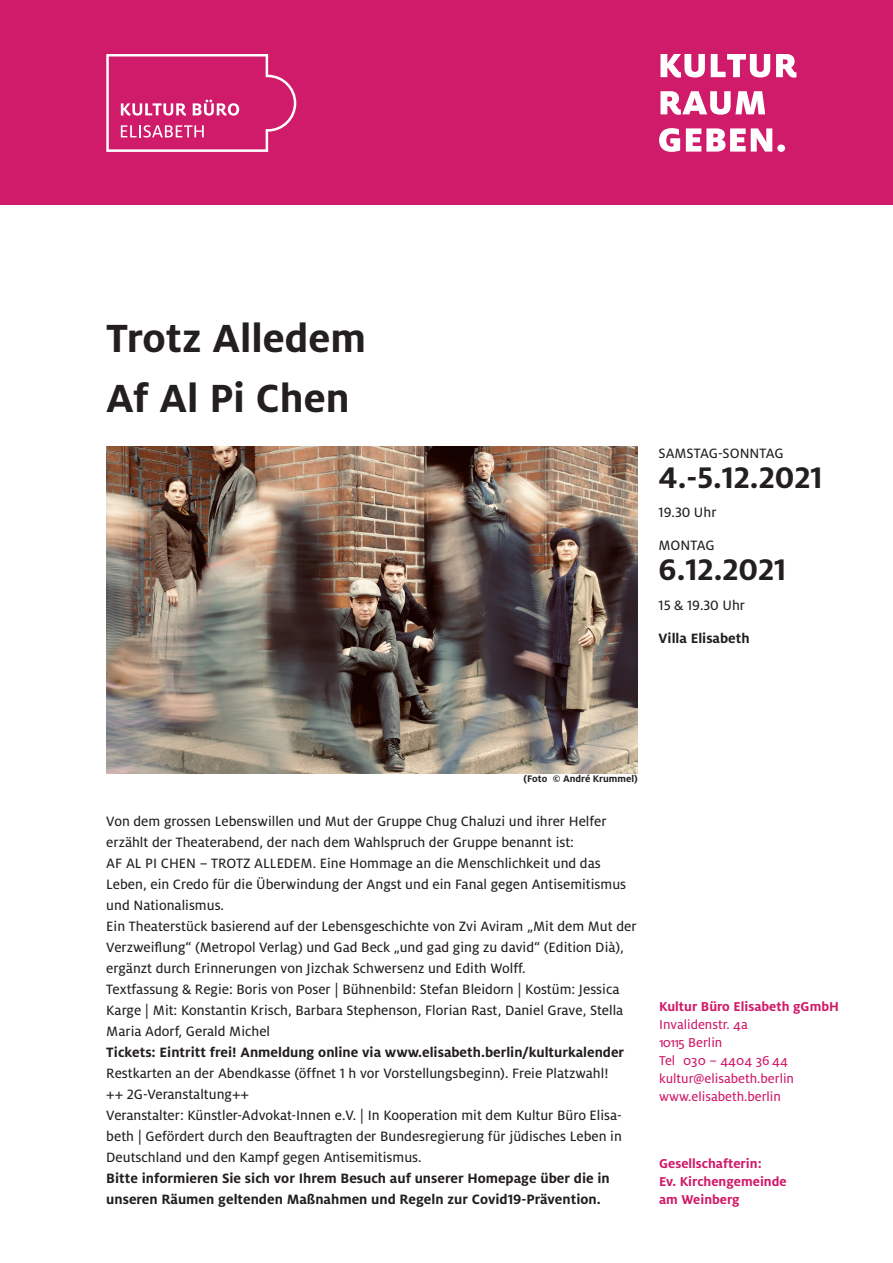
<style>
.page{position:relative;width:893px;height:1263px;background:#fff}
.page>*{position:absolute;margin:0;border:0;box-sizing:border-box;transform-origin:0 0}
.t1{font:700 43.5px "Milo LF";color:#231f20}
.t2{font:700 33px "Milo LF";color:#231f20}
.t3{font:15px/21px "Milo LF Text";color:#231f20}
.t4{font:700 15px/21px "Milo LF";color:#231f20}
.t5{font:15px "Milo Text";color:#231f20}
.t6{font:700 15px "Milo";color:#231f20}
.t7{font:14.25px "Milo Text";color:#d01a6a}
.t8{font:700 14.25px "Milo";color:#d01a6a}
.t9{font:700 10.5px "Milo LF";color:#231f20}
</style>
<div class="page">
<div style="left:0;top:0;width:893px;height:204px;background:#d01a6a"></div>
<svg style="left:106px;top:54px;width:190px;height:98px"></svg>
<svg style="left:659px;top:128px;width:126px;height:24px"></svg>
<svg style="left:660px;top:91px;width:105px;height:24px"></svg>
<svg style="left:660px;top:54px;width:136px;height:24px"></svg>
<img style="left:106px;top:446px;width:532px;height:328px">
<p class="t1" style="left:106px;top:312px;width:261px">Trotz Alledem</p>
<p class="t1" style="left:106px;top:372px;width:245px">Af Al Pi Chen</p>
<p class="t5" style="left:659px;top:444px;width:127px">SAMSTAG-SONNTAG</p>
<p class="t2" style="left:659px;top:458px;width:166px">4.-5.12.2021</p>
<p class="t3" style="left:659px;top:502px;width:59px">19.30 Uhr</p>
<p class="t5" style="left:659px;top:537px;width:58px">MONTAG</p>
<p class="t2" style="left:659px;top:550px;width:129px">6.12.2021</p>
<p class="t3" style="left:659px;top:594px;width:88px">15 &amp; 19.30 Uhr</p>
<p class="t6" style="left:659px;top:629px;width:93px">Villa Elisabeth</p>
<p class="t9" style="left:524px;top:772px;width:116px">(Foto © André Krummel)</p>
<p class="t3" style="left:106px;top:810px;width:502px">Von dem grossen Lebenswillen und Mut der Gruppe Chug Chaluzi und ihrer Helfer erzählt der Theaterabend, der nach dem Wahlspruch der Gruppe benannt ist:</p>
<p class="t3" style="left:106px;top:852px;width:521px">AF AL PI CHEN – TROTZ ALLEDEM. Eine Hommage an die Menschlichkeit und das<br>Leben, ein Credo für die Überwindung der Angst und ein Fanal gegen Antisemitismus und Nationalismus.</p>
<p class="t3" style="left:106px;top:915px;width:532px">Ein Theaterstück basierend auf der Lebensgeschichte von Zvi Aviram „Mit dem Mut der<br>Verzweiflung“ (Metropol Verlag) und Gad Beck „und gad ging zu david“ (Edition Dià), ergänzt durch Erinnerungen von Jizchak Schwersenz und Edith Wolff.</p>
<p class="t3" style="left:106px;top:978px;width:518px">Textfassung &amp; Regie: Boris von Poser | Bühnenbild: Stefan Bleidorn | Kostüm: Jessica<br>Karge | Mit: Konstantin Krisch, Barbara Stephenson, Florian Rast, Daniel Grave, Stella<br>Maria Adorf, Gerald Michel</p>
<p class="t4" style="left:106px;top:1041px;width:519px">Tickets: Eintritt frei! Anmeldung online via www.elisabeth.berlin/kulturkalender</p>
<p class="t3" style="left:106px;top:1062px;width:504px">Restkarten an der Abendkasse (öffnet 1 h vor Vorstellungsbeginn). Freie Platzwahl!</p>
<p class="t3" style="left:106px;top:1083px;width:144px">++ 2G-Veranstaltung++</p>
<p class="t3" style="left:106px;top:1104px;width:517px;text-align:justify">Veranstalter: Künstler-Advokat-Innen e.V. | In Kooperation mit dem Kultur Büro Elisa&shy;beth | Gefördert durch den Beauftragten der Bundesregierung für jüdisches Leben in Deutschland und den Kampf gegen Antisemitismus.</p>
<p class="t4" style="left:106px;top:1167px;width:505px">Bitte informieren Sie sich vor Ihrem Besuch auf unserer Homepage über die in unseren Räumen geltenden Maßnahmen und Regeln zur Covid19-Prävention.</p>
<p class="t8" style="left:659px;top:998px;width:181px">Kultur Büro Elisabeth gGmbH</p>
<p class="t7" style="left:659px;top:1016px;width:90px">Invalidenstr. 4a</p>
<p class="t7" style="left:659px;top:1034px;width:65px">10115 Berlin</p>
<p class="t7" style="left:659px;top:1052px;width:130px">Tel 030 – 4404 36 44</p>
<p class="t7" style="left:659px;top:1070px;width:136px">kultur@elisabeth.berlin</p>
<p class="t7" style="left:659px;top:1088px;width:123px">www.elisabeth.berlin</p>
<p class="t8" style="left:659px;top:1155px;width:104px">Gesellschafterin:</p>
<p class="t8" style="left:659px;top:1173px;width:129px">Ev. Kirchengemeinde</p>
<p class="t8" style="left:659px;top:1191px;width:82px">am Weinberg</p>
</div>
